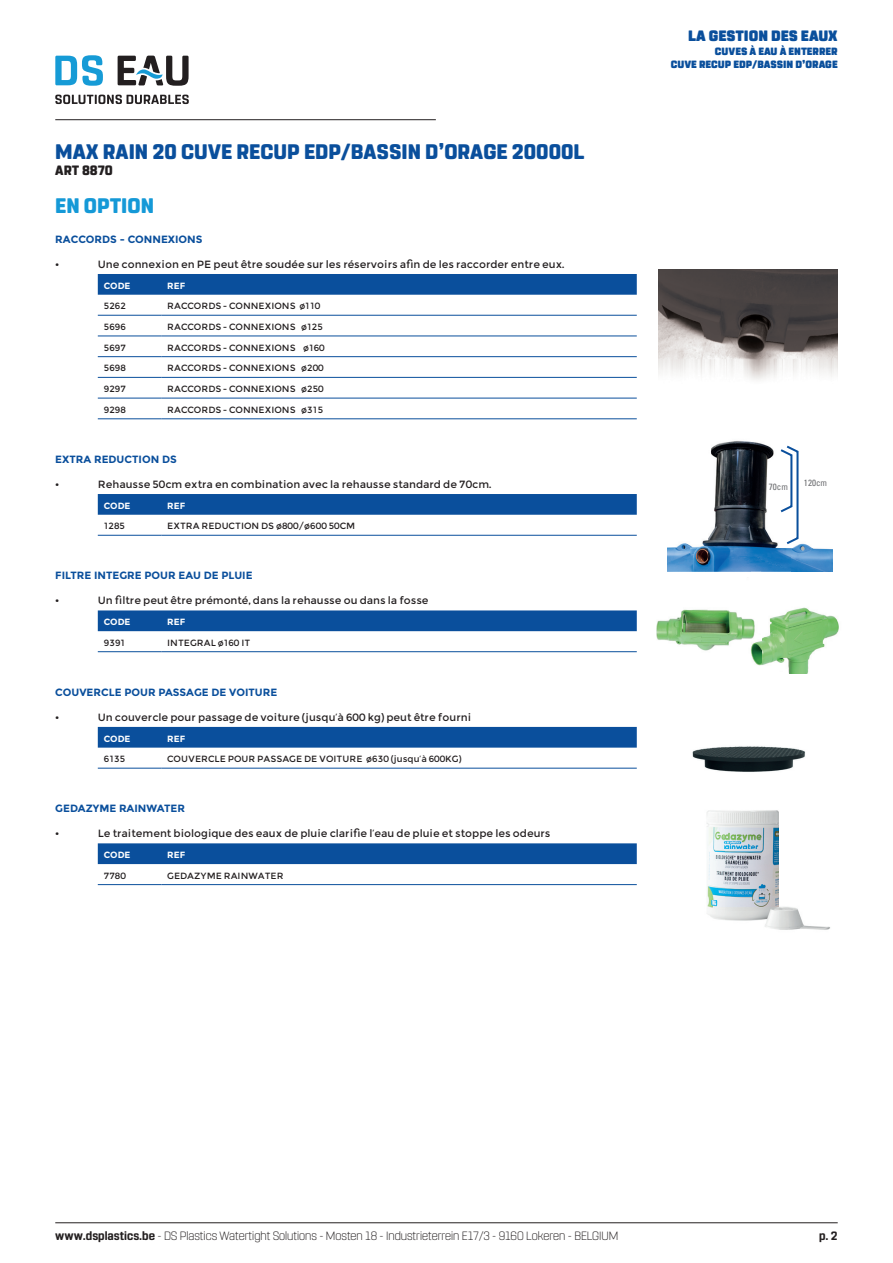
<style>
.page{position:relative;width:893px;height:1263px;background:#fff}
.page>*{position:absolute;margin:0;border:0;box-sizing:border-box;transform-origin:0 0}
.t1{font:800 21px "Rohn Rounded";color:#0a4f9c}
.t2{font:800 21px "Rohn Rounded";color:#1599d7}
.t3{font:900 15px "Rohn Rounded";color:#0a4f9c}
.t4{font:800 13.5px "Rohn Rounded";color:#231f20}
.t5{font:300 12px "Rohn Rounded";color:#231f20}
.t6{font:700 12px "Rohn Rounded";color:#231f20}
.t7{font:10.5px "Montserrat";color:#231f20}
.t8{font:700 10.5px "Montserrat";color:#0a4f9c}
.t9{font:900 10.5px/13.5px "Rohn Rounded";color:#0a4f9c;text-align:right}
.t10{font:9px "Montserrat";color:#231f20}
.t11{font:700 9px "Montserrat";color:#fff}
.t12{font:condensed 9px "Univers LT Std";color:#6c6d70}
.s1{font-weight:700}
</style>
<div class="page">
<hr style="left:55px;top:119px;width:381px;height:1px;background:#231f20">
<hr style="left:55px;top:1222px;width:783px;height:1px;background:#231f20">
<svg style="left:55px;top:55px;width:48px;height:31px"></svg>
<svg style="left:55px;top:95px;width:134px;height:9px"></svg>
<svg style="left:118px;top:56px;width:71px;height:30px"></svg>
<div style="left:98px;top:274px;width:539px;height:21px;background:#0a4f9c"></div>
<hr style="left:98px;top:336px;width:63px;height:1px;background:#0a4f9c">
<hr style="left:161px;top:336px;width:476px;height:1px;background:#0a4f9c">
<hr style="left:98px;top:356px;width:63px;height:1px;background:#0a4f9c">
<hr style="left:161px;top:356px;width:476px;height:1px;background:#0a4f9c">
<hr style="left:98px;top:377px;width:63px;height:1px;background:#0a4f9c">
<hr style="left:161px;top:377px;width:476px;height:1px;background:#0a4f9c">
<hr style="left:98px;top:398px;width:63px;height:1px;background:#0a4f9c">
<hr style="left:161px;top:398px;width:476px;height:1px;background:#0a4f9c">
<hr style="left:98px;top:419px;width:63px;height:1px;background:#0a4f9c">
<hr style="left:161px;top:419px;width:476px;height:1px;background:#0a4f9c">
<hr style="left:98px;top:315px;width:63px;height:1px;background:#0a4f9c">
<hr style="left:161px;top:315px;width:476px;height:1px;background:#0a4f9c">
<div style="left:98px;top:494px;width:539px;height:21px;background:#0a4f9c"></div>
<hr style="left:98px;top:535px;width:63px;height:1px;background:#0a4f9c">
<hr style="left:161px;top:535px;width:476px;height:1px;background:#0a4f9c">
<div style="left:98px;top:610px;width:539px;height:21px;background:#0a4f9c"></div>
<hr style="left:98px;top:651px;width:63px;height:1px;background:#0a4f9c">
<hr style="left:161px;top:651px;width:476px;height:1px;background:#0a4f9c">
<div style="left:98px;top:727px;width:539px;height:21px;background:#0a4f9c"></div>
<hr style="left:98px;top:768px;width:63px;height:1px;background:#0a4f9c">
<hr style="left:161px;top:768px;width:476px;height:1px;background:#0a4f9c">
<div style="left:98px;top:843px;width:539px;height:21px;background:#0a4f9c"></div>
<hr style="left:98px;top:884px;width:63px;height:1px;background:#0a4f9c">
<hr style="left:161px;top:884px;width:476px;height:1px;background:#0a4f9c">
<img style="left:658px;top:269px;width:180px;height:111px">
<img style="left:668px;top:440px;width:164px;height:132px">
<svg style="left:778px;top:444px;width:21px;height:102px"></svg>
<img style="left:692px;top:746px;width:113px;height:26px">
<img style="left:706px;top:810px;width:124px;height:120px">
<img style="left:761px;top:607px;width:78px;height:67px">
<img style="left:656px;top:609px;width:87px;height:42px">
<img style="left:743px;top:618px;width:18px;height:48px">
<h1 class="t1" style="left:55px;top:139px;width:530px">MAX RAIN 20 CUVE RECUP EDP/BASSIN D’ORAGE 20000L</h1>
<p class="t4" style="left:55px;top:162px;width:59px">ART 8870</p>
<h1 class="t2" style="left:55px;top:194px;width:100px">EN OPTION</h1>
<p class="t8" style="left:55px;top:233px;width:149px">RACCORDS - CONNEXIONS</p>
<p class="t7" style="left:55px;top:258px;width:6px">•</p>
<p class="t7" style="left:98px;top:258px;width:468px">Une connexion en PE peut être soudée sur les réservoirs afin de les raccorder entre eux.</p>
<p class="t11" style="left:104px;top:280px;width:28px">CODE</p>
<p class="t11" style="left:167px;top:280px;width:19px">REF</p>
<p class="t10" style="left:104px;top:300px;width:24px">5262</p>
<p class="t10" style="left:167px;top:300px;width:155px">RACCORDS - CONNEXIONS ø110</p>
<p class="t10" style="left:104px;top:321px;width:24px">5696</p>
<p class="t10" style="left:167px;top:321px;width:157px">RACCORDS - CONNEXIONS ø125</p>
<p class="t10" style="left:104px;top:342px;width:24px">5697</p>
<p class="t10" style="left:167px;top:342px;width:159px">RACCORDS - CONNEXIONS ø160</p>
<p class="t10" style="left:104px;top:363px;width:24px">5698</p>
<p class="t10" style="left:167px;top:363px;width:158px">RACCORDS - CONNEXIONS ø200</p>
<p class="t10" style="left:104px;top:383px;width:24px">9297</p>
<p class="t10" style="left:167px;top:383px;width:158px">RACCORDS - CONNEXIONS ø250</p>
<p class="t10" style="left:104px;top:404px;width:24px">9298</p>
<p class="t10" style="left:167px;top:404px;width:157px">RACCORDS - CONNEXIONS ø315</p>
<p class="t8" style="left:55px;top:453px;width:123px">EXTRA REDUCTION DS</p>
<p class="t7" style="left:55px;top:478px;width:6px">•</p>
<p class="t7" style="left:98px;top:478px;width:395px">Rehausse 50cm extra en combination avec la rehausse standard de 70cm.</p>
<p class="t11" style="left:104px;top:500px;width:28px">CODE</p>
<p class="t11" style="left:167px;top:500px;width:19px">REF</p>
<p class="t10" style="left:104px;top:520px;width:23px">1285</p>
<p class="t10" style="left:167px;top:520px;width:190px">EXTRA REDUCTION DS ø800/ø600 50CM</p>
<p class="t8" style="left:55px;top:569px;width:199px">FILTRE INTEGRE POUR EAU DE PLUIE</p>
<p class="t7" style="left:55px;top:594px;width:6px">•</p>
<p class="t7" style="left:98px;top:594px;width:332px">Un filtre peut être prémonté, dans la rehausse ou dans la fosse</p>
<p class="t11" style="left:104px;top:617px;width:28px">CODE</p>
<p class="t11" style="left:167px;top:617px;width:19px">REF</p>
<p class="t10" style="left:104px;top:637px;width:23px">9391</p>
<p class="t10" style="left:167px;top:637px;width:85px">INTEGRAL ø160 IT</p>
<p class="t8" style="left:55px;top:686px;width:223px">COUVERCLE POUR PASSAGE DE VOITURE</p>
<p class="t7" style="left:55px;top:711px;width:6px">•</p>
<p class="t7" style="left:98px;top:711px;width:375px">Un couvercle pour passage de voiture (jusqu’à 600 kg) peut être fourni</p>
<p class="t11" style="left:104px;top:733px;width:28px">CODE</p>
<p class="t11" style="left:167px;top:733px;width:19px">REF</p>
<p class="t10" style="left:104px;top:753px;width:23px">6135</p>
<p class="t10" style="left:167px;top:753px;width:296px">COUVERCLE POUR PASSAGE DE VOITURE ø630 (jusqu’à 600KG)</p>
<p class="t8" style="left:55px;top:802px;width:131px">GEDAZYME RAINWATER</p>
<p class="t7" style="left:55px;top:827px;width:6px">•</p>
<p class="t7" style="left:98px;top:827px;width:454px">Le traitement biologique des eaux de pluie clarifie l’eau de pluie et stoppe les odeurs</p>
<p class="t11" style="left:104px;top:849px;width:28px">CODE</p>
<p class="t11" style="left:167px;top:849px;width:19px">REF</p>
<p class="t10" style="left:104px;top:870px;width:24px">7780</p>
<p class="t10" style="left:167px;top:870px;width:118px">GEDAZYME RAINWATER</p>
<h2 class="t3" style="left:688px;top:27px;width:151px">LA GESTION DES EAUX</h2>
<p class="t9" style="left:671px;top:44px;width:168px">CUVES À EAU À ENTERRER<br>CUVE RECUP EDP/BASSIN D’ORAGE</p>
<p class="t12" style="left:769px;top:481px;width:21px">70cm</p>
<p class="t12" style="left:804px;top:477px;width:25px">120cm</p>
<p class="t5" style="left:55px;top:1229px;width:565px"><span class="s1">www.dsplastics.be</span> - DS Plastics Watertight Solutions - Mosten 18 - Industrieterrein E17/3 - 9160 Lokeren - BELGIUM</p>
<p class="t6" style="left:819px;top:1229px;width:20px">p. 2</p>
</div>
